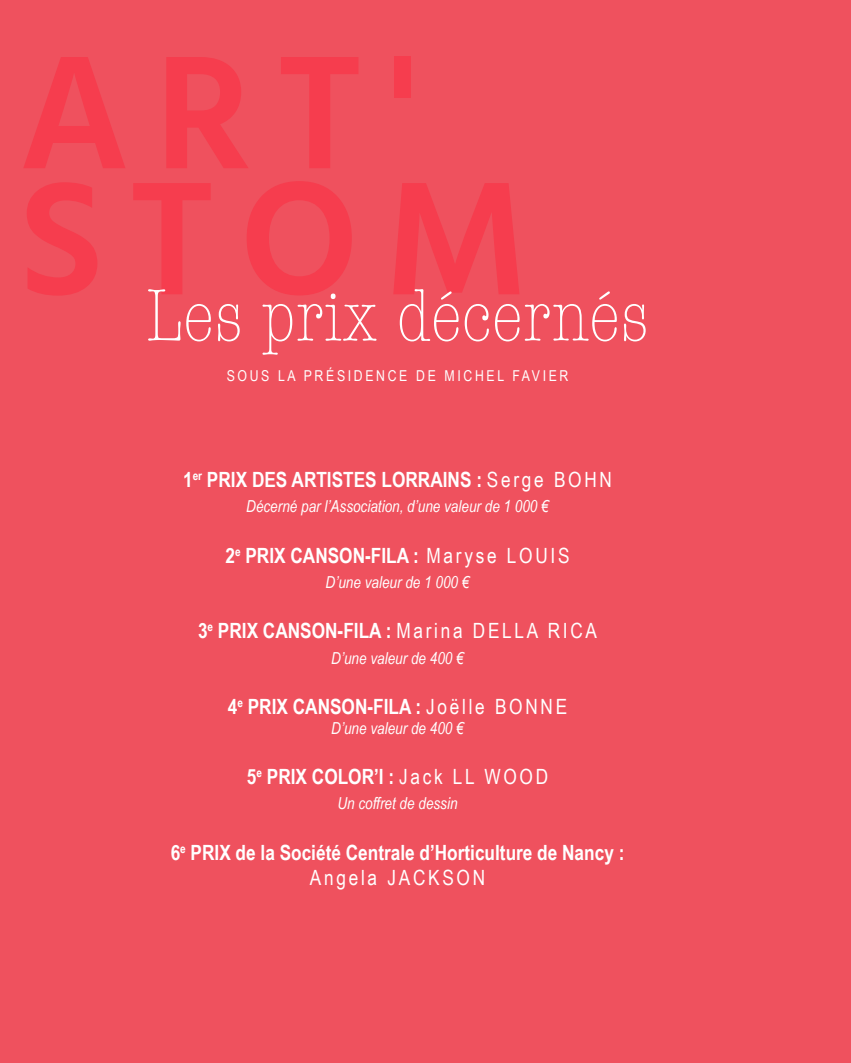
<style>
.page{position:relative;width:851px;height:1063px;background:#fff}
.page>*{position:absolute;margin:0;border:0;box-sizing:border-box;transform-origin:0 0}
.t1{font:300 condensed 76.5px "American Typewriter";color:#fff}
.t2{font:700 21px "Arial Narrow";color:#fff}
.t3{font:21px "Arial Narrow";letter-spacing:.13em;color:#fff}
.t4{font:italic 16.5px "Arial Narrow";color:#fff}
.t5{font:15px "Arial Narrow";letter-spacing:.175em;color:#fff}
.s1{font-weight:400}
</style>
<div class="page">
<div style="left:0;top:0;width:850px;height:1063px;background:#ef515e"></div>
<p class="t1" style="left:146px;top:264px;width:504px">Les prix décernés</p>
<p class="t5" style="left:227px;top:365px;width:343px">Sous la prés idence de Michel Favier</p>
<p class="t2" style="left:183px;top:464px;width:400px">1<sup>er</sup> PRIX DES ARTISTES LORRAINS : <span class="s1">Serge BOHN</span></p>
<p class="t4" style="left:246px;top:495px;width:304px">Décerné par l’Association, d’une valeur de 1 000 €</p>
<p class="t2" style="left:225px;top:539px;width:294px">2<sup>e</sup> PRIX CANSON-FILA : <span class="s1">Maryse LOUI</span></p>
<p class="t3" style="left:558px;top:540px;width:13px">S</p>
<p class="t4" style="left:325px;top:571px;width:145px">D’une valeur de 1 000 €</p>
<p class="t2" style="left:198px;top:615px;width:289px">3<sup>e</sup> PRIX CANSON-FILA : <span class="s1">Marina DELLA</span></p>
<p class="t3" style="left:547px;top:616px;width:14px">RICA</p>
<p class="t4" style="left:331px;top:646px;width:134px">D’une valeur de 400 €</p>
<p class="t2" style="left:228px;top:691px;width:297px">4<sup>e</sup> PRIX CANSON-FILA : <span class="s1">Joëlle BONNE</span></p>
<p class="t4" style="left:331px;top:716px;width:134px">D’une valeur de 400 €</p>
<p class="t2" style="left:247px;top:761px;width:272px">5<sup>e</sup> PRIX COLOR’I : <span class="s1">Jack LL WOOD</span></p>
<p class="t4" style="left:337px;top:792px;width:122px">Un coffret de dessin</p>
<p class="t2" style="left:171px;top:836px;width:455px">6<sup>e</sup> PRIX de la Société Centrale d’Horticulture de Nancy :</p>
<p class="t3" style="left:310px;top:862px;width:161px">Angela JACKSON</p>
</div>
